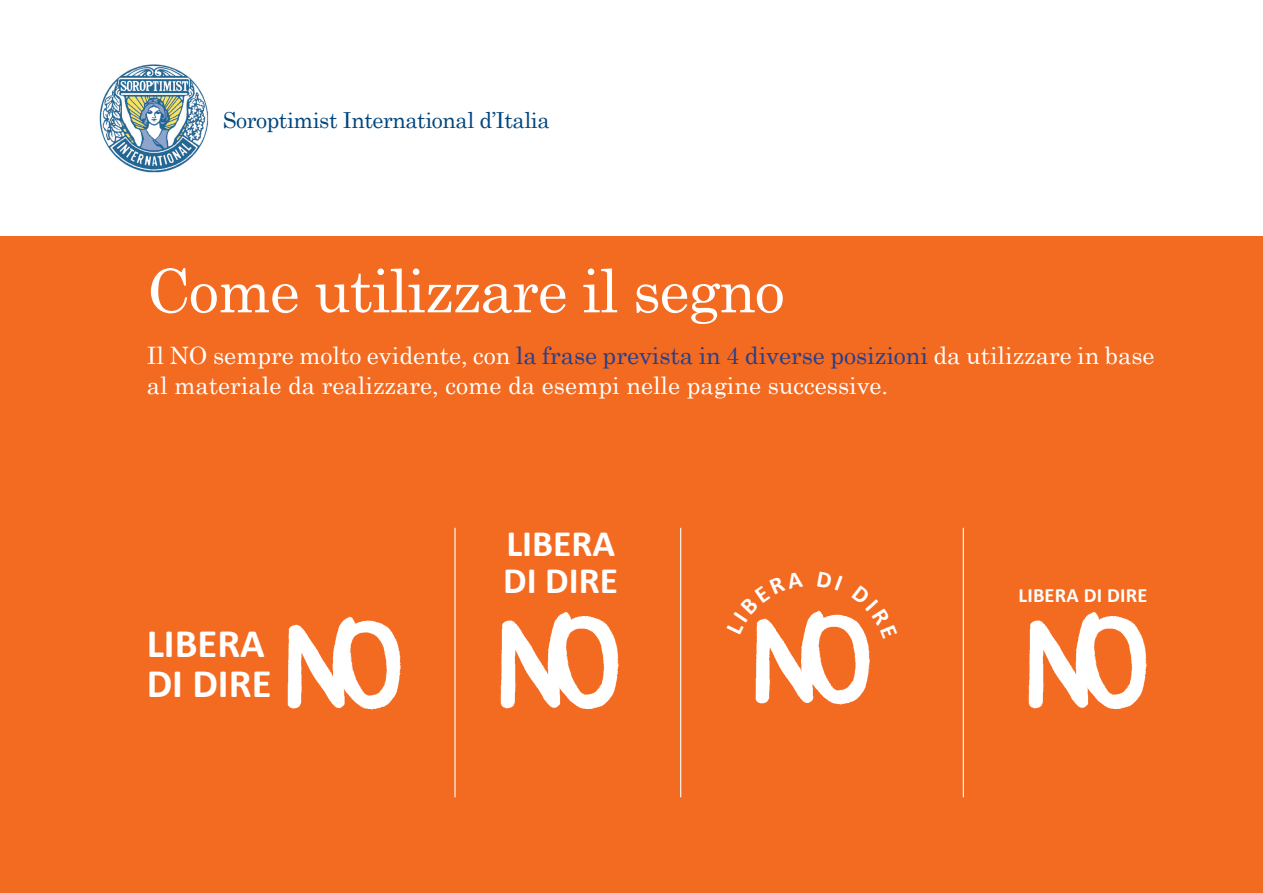
<style>
.page{position:relative;width:1263px;height:893px;background:#fff}
.page>*{position:absolute;margin:0;border:0;box-sizing:border-box;transform-origin:0 0}
.t1{font:60px "Century Schoolbook";letter-spacing:-.02em;color:#fff}
.t2{font:700 40.65px/40.7px "Calibri";color:#fff}
.t3{font:700 37.35px/37.3px "Calibri";color:#fff}
.t4{font:24px/30px "Century Schoolbook";color:#fff}
.t5{font:22.05px "Century Schoolbook";letter-spacing:-.02em;color:#00467e}
.t6{font:700 20.4px "Calibri";letter-spacing:.01em;color:#fff}
.s1{color:#253f8e}
</style>
<div class="page">
<img style="left:99px;top:64px;width:110px;height:109px">
<div style="left:0;top:236px;width:1263px;height:657px;background:#f36a21"></div>
<img style="left:287px;top:616px;width:114px;height:94px">
<img style="left:1028px;top:612px;width:119px;height:97px">
<img style="left:755px;top:610px;width:115px;height:95px">
<img style="left:500px;top:612px;width:119px;height:97px">
<hr style="left:454px;top:528px;width:2px;height:269px;background:#fff">
<hr style="left:680px;top:528px;width:1px;height:269px;background:#fff">
<hr style="left:963px;top:528px;width:1px;height:269px;background:#fff">
<svg style="left:755px;top:610px;width:48px;height:24px"></svg>
<svg style="left:851px;top:610px;width:19px;height:29px"></svg>
<p class="t5" style="left:223px;top:107px;width:328px">Soroptimist International d’Italia</p>
<h1 class="t1" style="left:147px;top:253px;width:639px">Come utilizzare il segno</h1>
<p class="t4" style="left:147px;top:340px;width:1009px">Il NO sempre molto evidente, con <span class="s1">la frase prevista in 4 diverse posizioni</span> da utilizzare in base al materiale da realizzare, come da esempi nelle pagine successive.</p>
<h2 class="t2" style="left:147px;top:623px;width:126px">LIBERA<br>DI DIRE</h2>
<h3 class="t3" style="left:503px;top:525px;width:116px">LIBERA<br>DI DIRE</h3>
<p class="t6" style="left:1018px;top:582px;width:130px">LIBERA DI DIRE</p>
</div>
